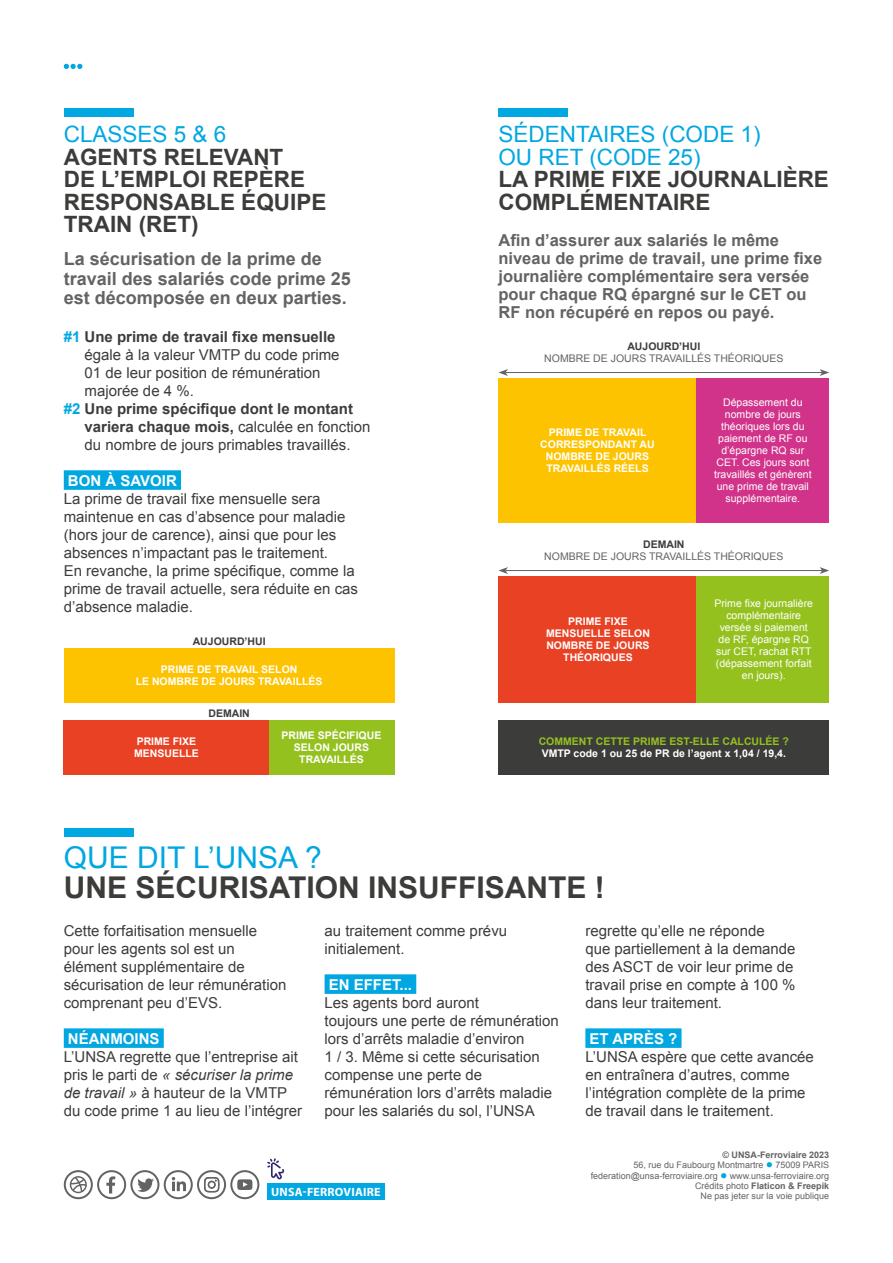
<style>
.page{position:relative;width:893px;height:1263px;background:#fff}
.page>*{position:absolute;margin:0;border:0;box-sizing:border-box;transform-origin:0 0}
.t1{font:700 30px "Arial";color:#3c3c3b}
.t2{font:30px "Arial";color:#00a7e1}
.t3{font:700 22.5px/22.5px "Arial";color:#3c3c3b}
.t4{font:22.5px/22.5px "Arial";color:#00a7e1}
.t5{font:700 18px/19.5px "Arial";color:#646363}
.t6{font:700 16.5px/18px "Arial";color:#646363}
.t7{font:15px/18px "Arial";color:#3c3c3b}
.t8{font:700 15px "Arial";color:#3c3c3b}
.t9{font:700 15px "Arial";color:#fff}
.t10{font:700 12px "Myriad Pro";letter-spacing:.02em;color:#fff}
.t11{font:10.5px/12px "Arial";color:#fff;text-align:center}
.t12{font:700 10.5px/12px "Arial";color:#fff;text-align:center}
.t13{font:10.5px "Arial";color:#646363}
.t14{font:700 10.5px "Arial";color:#3c3c3b}
.t15{font:700 10.5px "Arial";color:#95c11f}
.t16{font:9px/10.4px "Arial";color:#646363;text-align:right}
.s1{color:#00a7e1}
.s2{font-weight:400}
.s3{font-style:italic}
.s4{font-weight:700}
</style>
<div class="page">
<div style="left:267px;top:1183px;width:118px;height:16px;background:#00a7e1"></div>
<svg style="left:64px;top:1170px;width:195px;height:29px"></svg>
<svg style="left:267px;top:1158px;width:17px;height:22px"></svg>
<svg style="left:64px;top:64px;width:18px;height:5px"></svg>
<div style="left:64px;top:828px;width:70px;height:8px;background:#00a7e1"></div>
<div style="left:64px;top:108px;width:70px;height:8px;background:#00a7e1"></div>
<div style="left:498px;top:108px;width:70px;height:8px;background:#00a7e1"></div>
<div style="left:64px;top:1028px;width:100px;height:20px;background:#00a7e1"></div>
<div style="left:325px;top:974px;width:91px;height:20px;background:#00a7e1"></div>
<div style="left:585px;top:1028px;width:96px;height:20px;background:#00a7e1"></div>
<div style="left:64px;top:470px;width:117px;height:20px;background:#00a7e1"></div>
<div style="left:498px;top:378px;width:199px;height:144px;background:#fdc300"></div>
<div style="left:64px;top:648px;width:330px;height:54px;background:#fdc300"></div>
<div style="left:64px;top:720px;width:205px;height:54px;background:#e84124"></div>
<div style="left:269px;top:720px;width:125px;height:54px;background:#95c11f"></div>
<div style="left:498px;top:576px;width:199px;height:126px;background:#e84124"></div>
<div style="left:498px;top:720px;width:331px;height:54px;background:#3c3c3b"></div>
<div style="left:697px;top:378px;width:132px;height:144px;background:#d1338a"></div>
<div style="left:697px;top:576px;width:132px;height:126px;background:#95c11f"></div>
<hr style="left:506px;top:372px;width:316px;height:1px;background:#646363">
<svg style="left:498px;top:369px;width:10px;height:7px"></svg>
<svg style="left:820px;top:369px;width:9px;height:7px"></svg>
<hr style="left:506px;top:570px;width:316px;height:1px;background:#646363">
<svg style="left:498px;top:567px;width:10px;height:7px"></svg>
<svg style="left:820px;top:567px;width:9px;height:7px"></svg>
<h2 class="t4" style="left:64px;top:123px;width:164px">CLASSES 5 &amp; 6</h2>
<h2 class="t3" style="left:64px;top:146px;width:264px">AGENTS RELEVANT<br>DE L’EMPLOI REPÈRE<br>RESPONSABLE ÉQUIPE<br>TRAIN (RET)</h2>
<p class="t5" style="left:64px;top:250px;width:289px">La sécurisation de la prime de travail des salariés code prime 25 est décomposée en deux parties.</p>
<p class="t8" style="left:64px;top:327px;width:273px"><span class="s1">#1</span> Une prime de travail fixe mensuelle</p>
<p class="t7" style="left:85px;top:346px;width:256px">égale à la valeur VMTP du code prime</p>
<p class="t7" style="left:85px;top:364px;width:237px">01 de leur position de rémunération</p>
<p class="t7" style="left:85px;top:382px;width:111px">majorée de 4 %.</p>
<p class="t8" style="left:64px;top:399px;width:291px"><span class="s1">#2</span> Une prime spécifique dont le montant</p>
<p class="t8" style="left:85px;top:417px;width:287px">variera chaque mois, <span class="s2">calculée en fonction</span></p>
<p class="t7" style="left:85px;top:436px;width:267px">du nombre de jours primables travaillés.</p>
<p class="t9" style="left:68px;top:471px;width:110px">BON À SAVOIR</p>
<p class="t7" style="left:64px;top:490px;width:296px">La prime de travail fixe mensuelle sera maintenue en cas d’absence pour maladie (hors jour de carence), ainsi que pour les absences n’impactant pas le traitement.<br>En revanche, la prime spécifique, comme la prime de travail actuelle, sera réduite en cas d’absence maladie.</p>
<p class="t14" style="left:193px;top:634px;width:74px">AUJOURD’HUI</p>
<p class="t12" style="left:136px;top:663px;width:188px">PRIME DE TRAVAIL SELON<br>LE NOMBRE DE JOURS TRAVAILLÉS</p>
<p class="t14" style="left:208px;top:707px;width:43px">DEMAIN</p>
<p class="t12" style="left:134px;top:736px;width:66px;text-align:left">PRIME FIXE<br>MENSUELLE</p>
<p class="t12" style="left:282px;top:730px;width:101px">PRIME SPÉCIFIQUE<br>SELON JOURS<br>TRAVAILLÉS</p>
<h2 class="t4" style="left:498px;top:123px;width:264px">SÉDENTAIRES (CODE 1)<br>OU RET (CODE 25)</h2>
<h2 class="t3" style="left:498px;top:169px;width:332px">LA PRIME FIXE JOURNALIÈRE<br>COMPLÉMENTAIRE</h2>
<p class="t6" style="left:498px;top:232px;width:325px">Afin d’assurer aux salariés le même niveau de prime de travail, une prime fixe journalière complémentaire sera versée pour chaque RQ épargné sur le CET ou RF non récupéré en repos ou payé.</p>
<p class="t14" style="left:627px;top:339px;width:74px">AUJOURD’HUI</p>
<p class="t13" style="left:544px;top:351px;width:241px">NOMBRE DE JOURS TRAVAILLÉS THÉORIQUES</p>
<p class="t12" style="left:540px;top:426px;width:116px">PRIME DE TRAVAIL<br>CORRESPONDANT AU<br>NOMBRE DE JOURS<br>TRAVAILLÉS RÉELS</p>
<p class="t11" style="left:714px;top:396px;width:99px">Dépassement du nombre de jours théoriques lors du paiement de RF ou d’épargne RQ sur<br>CET. Ces jours sont travaillés et génèrent une prime de travail supplémentaire.</p>
<p class="t14" style="left:643px;top:537px;width:43px">DEMAIN</p>
<p class="t13" style="left:544px;top:549px;width:241px">NOMBRE DE JOURS TRAVAILLÉS THÉORIQUES</p>
<p class="t12" style="left:546px;top:615px;width:105px">PRIME FIXE<br>MENSUELLE SELON<br>NOMBRE DE JOURS<br>THÉORIQUES</p>
<p class="t11" style="left:714px;top:597px;width:100px">Prime fixe journalière complémentaire versée si paiement de RF, épargne RQ sur CET, rachat RTT (dépassement forfait en jours).</p>
<p class="t15" style="left:539px;top:734px;width:252px">COMMENT CETTE PRIME EST-ELLE CALCULÉE ?</p>
<p class="t12" style="left:542px;top:748px;width:246px">VMTP code 1 ou 25 de PR de l’agent x 1,04 / 19,4.</p>
<h1 class="t2" style="left:64px;top:838px;width:259px">QUE DIT L’UNSA ?</h1>
<h1 class="t1" style="left:64px;top:868px;width:543px">UNE SÉCURISATION INSUFFISANTE !</h1>
<p class="t7" style="left:64px;top:922px;width:224px">Cette forfaitisation mensuelle pour les agents sol est un élément supplémentaire de sécurisation de leur rémunération comprenant peu d’EVS.</p>
<p class="t9" style="left:68px;top:1029px;width:93px">NÉANMOINS</p>
<p class="t7" style="left:64px;top:1048px;width:240px">L’UNSA regrette que l’entreprise ait pris le parti de <span class="s3">« sécuriser la prime de travail »</span> à hauteur de la VMTP du code prime 1 au lieu de l’intégrer</p>
<p class="t7" style="left:325px;top:922px;width:184px">au traitement comme prévu initialement.</p>
<p class="t9" style="left:329px;top:975px;width:85px">EN EFFET...</p>
<p class="t7" style="left:325px;top:994px;width:236px">Les agents bord auront<br>toujours une perte de rémunération lors d’arrêts maladie d’environ<br>1 / 3. Même si cette sécurisation compense une perte de rémunération lors d’arrêts maladie pour les salariés du sol, l’UNSA</p>
<p class="t10" style="left:271px;top:1184px;width:111px">UNSA-FERROVIAIRE</p>
<p class="t7" style="left:585px;top:922px;width:212px">regrette qu’elle ne réponde<br>que partiellement à la demande des ASCT de voir leur prime de travail prise en compte à 100 % dans leur traitement.</p>
<p class="t9" style="left:590px;top:1029px;width:89px">ET APRÈS ?</p>
<p class="t7" style="left:585px;top:1048px;width:230px">L’UNSA espère que cette avancée en entraînera d’autres, comme l’intégration complète de la prime de travail dans le traitement.</p>
<p class="t16" style="left:591px;top:1149px;width:240px"><span class="s4">© UNSA-Ferroviaire 2023<br></span>56, rue du Faubourg Montmartre <span class="s1">●</span> 75009 PARIS federation@unsa-ferroviaire.org <span class="s1">●</span> www.unsa-ferroviaire.org Crédits photo <span class="s4">Flaticon &amp; Freepik<br></span>Ne pas jeter sur la voie publique</p>
</div>
